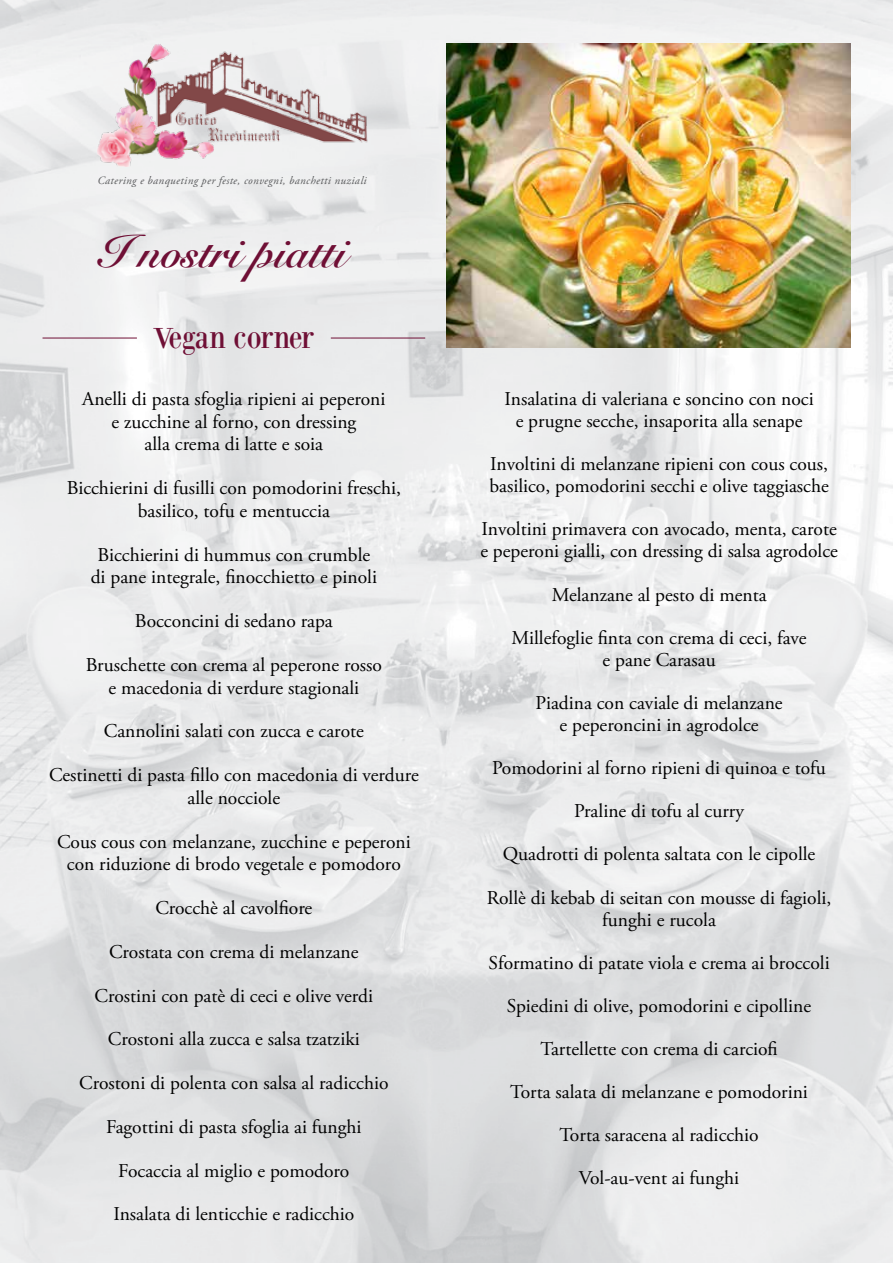
<style>
.page{position:relative;width:893px;height:1263px;background:#fff}
.page>*{position:absolute;margin:0;border:0;box-sizing:border-box;transform-origin:0 0}
.t1{font:700 45px "Snell Roundhand";color:#6f0f35}
.t2{font:30px "Bodoni XT";letter-spacing:-.035em;color:#6f0f35}
.t3{font:19.5px/22.8px "Adobe Garamond Pro";color:#000;text-align:center}
.t4{font:italic 11.25px "Adobe Garamond Pro";letter-spacing:.035em;color:#58595b}
</style>
<div class="page">
<img style="left:0;top:0;width:892px;height:1263px">
<img style="left:98px;top:43px;width:272px;height:123px">
<hr style="left:43px;top:338px;width:94px;height:1px;background:#6f0f35">
<hr style="left:331px;top:338px;width:94px;height:1px;background:#6f0f35">
<img style="left:446px;top:43px;width:404px;height:305px">
<p class="t4" style="left:98px;top:173px;width:270px">Catering e banqueting per feste, convegni, banchetti nuziali</p>
<h1 class="t1" style="left:100px;top:225px;width:248px">I nostri piatti</h1>
<h2 class="t2" style="left:153px;top:319px;width:162px">Vegan corner</h2>
<p class="t3" style="left:82px;top:388px;width:305px">Anelli di pasta sfoglia ripieni ai peperoni e zucchine al forno, con dressing<br>alla crema di latte e soia</p>
<p class="t3" style="left:67px;top:477px;width:336px">Bicchierini di fusilli con pomodorini freschi, basilico, tofu e mentuccia</p>
<p class="t3" style="left:91px;top:544px;width:288px">Bicchierini di hummus con crumble di pane integrale, finocchietto e pinoli</p>
<p class="t3" style="left:135px;top:610px;width:199px">Bocconcini di sedano rapa</p>
<p class="t3" style="left:86px;top:654px;width:298px">Bruschette con crema al peperone rosso e macedonia di verdure stagionali</p>
<p class="t3" style="left:104px;top:720px;width:261px">Cannolini salati con zucca e carote</p>
<p class="t3" style="left:49px;top:764px;width:371px">Cestinetti di pasta fillo con macedonia di verdure alle nocciole</p>
<p class="t3" style="left:57px;top:831px;width:355px">Cous cous con melanzane, zucchine e peperoni con riduzione di brodo vegetale e pomodoro</p>
<p class="t3" style="left:155px;top:897px;width:159px">Crocchè al cavolfiore</p>
<p class="t3" style="left:109px;top:941px;width:251px">Crostata con crema di melanzane</p>
<p class="t3" style="left:95px;top:985px;width:280px">Crostini con patè di ceci e olive verdi</p>
<p class="t3" style="left:108px;top:1028px;width:253px">Crostoni alla zucca e salsa tzatziki</p>
<p class="t3" style="left:79px;top:1072px;width:311px">Crostoni di polenta con salsa al radicchio</p>
<p class="t3" style="left:106px;top:1116px;width:257px">Fagottini di pasta sfoglia ai funghi</p>
<p class="t3" style="left:118px;top:1160px;width:233px">Focaccia al miglio e pomodoro</p>
<p class="t3" style="left:113px;top:1203px;width:243px">Insalata di lenticchie e radicchio</p>
<p class="t3" style="left:504px;top:388px;width:311px;line-height:22px">Insalatina di valeriana e soncino con noci e prugne secche, insaporita alla senape</p>
<p class="t3" style="left:489px;top:454px;width:341px;line-height:22px;text-align:left">Involtini di melanzane ripieni con cous cous, basilico, pomodorini secchi e olive taggiasche</p>
<p class="t3" style="left:480px;top:519px;width:359px;line-height:22px;text-align:left">Involtini primavera con avocado, menta, carote e peperoni gialli, con dressing di salsa agrodolce</p>
<p class="t3" style="left:552px;top:584px;width:216px">Melanzane al pesto di menta</p>
<p class="t3" style="left:512px;top:627px;width:297px;line-height:22px">Millefoglie finta con crema di ceci, fave e pane Carasau</p>
<p class="t3" style="left:536px;top:692px;width:249px;line-height:22px">Piadina con caviale di melanzane e peperoncini in agrodolce</p>
<p class="t3" style="left:492px;top:757px;width:335px">Pomodorini al forno ripieni di quinoa e tofu</p>
<p class="t3" style="left:574px;top:800px;width:172px">Praline di tofu al curry</p>
<p class="t3" style="left:503px;top:843px;width:314px">Quadrotti di polenta saltata con le cipolle</p>
<p class="t3" style="left:487px;top:887px;width:346px;line-height:22px">Rollè di kebab di seitan con mousse di fagioli, funghi e rucola</p>
<p class="t3" style="left:488px;top:952px;width:343px">Sformatino di patate viola e crema ai broccoli</p>
<p class="t3" style="left:507px;top:995px;width:306px">Spiedini di olive, pomodorini e cipolline</p>
<p class="t3" style="left:540px;top:1038px;width:239px">Tartellette con crema di carciofi</p>
<p class="t3" style="left:510px;top:1081px;width:299px">Torta salata di melanzane e pomodorini</p>
<p class="t3" style="left:559px;top:1124px;width:201px">Torta saracena al radicchio</p>
<p class="t3" style="left:579px;top:1167px;width:162px">Vol-au-vent ai funghi</p>
</div>
